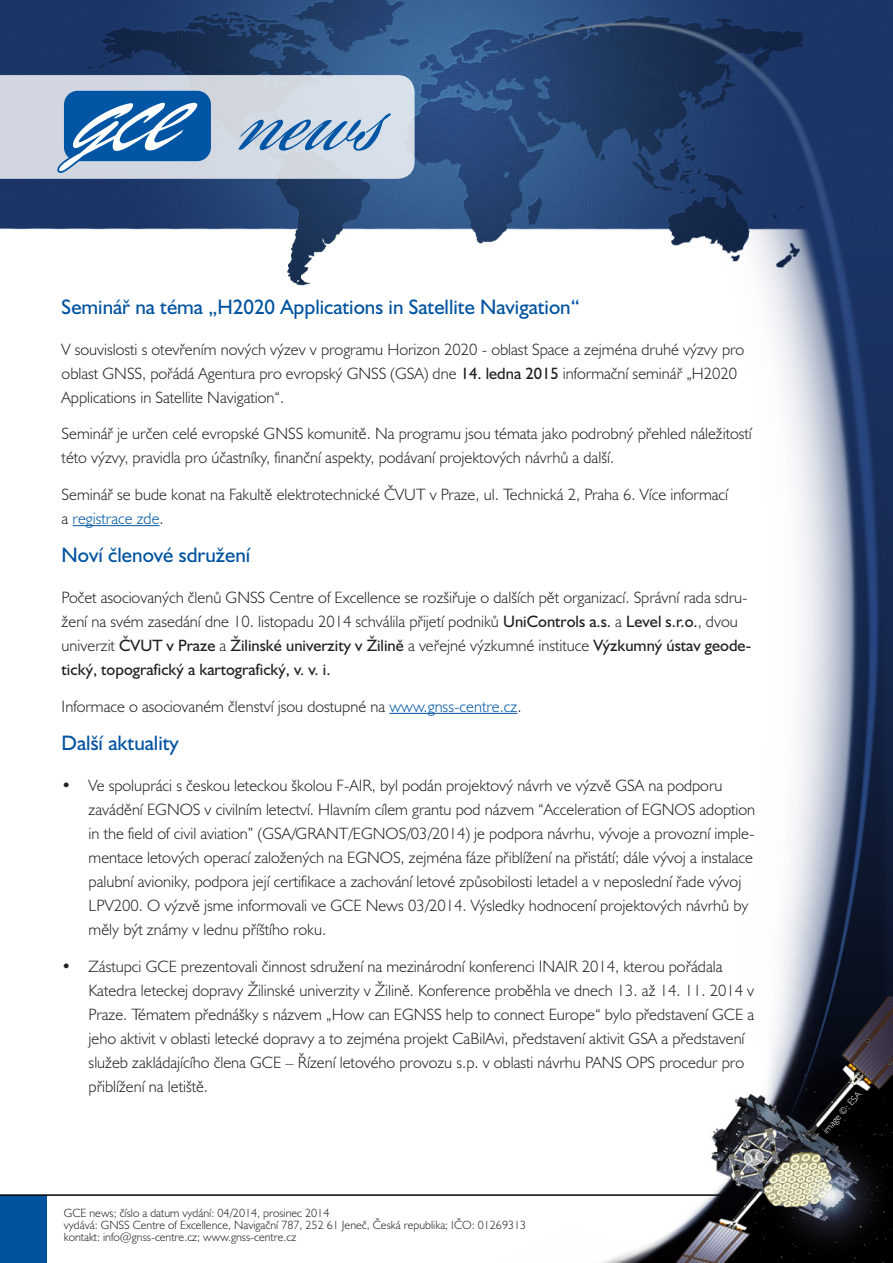
<style>
.page{position:relative;width:893px;height:1263px;background:#fff}
.page>*{position:absolute;margin:0;border:0;box-sizing:border-box;transform-origin:0 0}
.Nadpis{font:21px "Humanist 521 AT";color:#0153a0}
.Text{font:16.5px/24px "Humanist 521 AT Light";color:#231f20}
.Zapati{font:12px/12px "Humanist 521 AT Light";color:#231f20}
.t1{font:9.75px "Humanist 521 AT Light";color:#fff}
.s1{font-family:"Humanist 521 AT"}
.s2{color:#0155a5}
</style>
<div class="page">
<img style="left:0;top:0;width:893px;height:1263px">
<div style="left:0;top:1195px;width:47px;height:68px;background:#0153a0"></div>
<hr style="left:0;top:1194px;width:732px;height:2px;background:#040307">
<svg style="left:0;top:75px;width:415px;height:104px;background:#a5bdd6"></svg>
<hr style="left:73px;top:525px;width:87px;height:1px;background:#0155a5">
<hr style="left:389px;top:713px;width:128px;height:1px;background:#0155a5">
<p class="Nadpis" style="left:62px;top:294px;width:520px">Seminář na téma „H2020 Applications in Satellite Navigation“</p>
<p class="Text" style="left:62px;top:337px;width:684px">V souvislosti s otevřením nových výzev v programu Horizon 2020 - oblast Space a zejména druhé výzvy pro oblast GNSS, pořádá Agentura pro evropský GNSS (GSA) dne <span class="s1">14. ledna 2015</span> informační seminář „H2020<br>Applications in Satellite Navigation“.</p>
<p class="Text" style="left:62px;top:422px;width:692px">Seminář je určen celé evropské GNSS komunitě. Na programu jsou témata jako podrobný přehled náležitostí této výzvy, pravidla pro účastníky, finanční aspekty, podávaní projektových návrhů a další.</p>
<p class="Text" style="left:62px;top:483px;width:668px">Seminář se bude konat na Fakultě elektrotechnické ČVUT v Praze, ul. Technická 2, Praha 6. Více informací a <span class="s2">registrace zde</span>.</p>
<p class="Nadpis" style="left:62px;top:543px;width:190px">Noví členové sdružení</p>
<p class="Text" style="left:62px;top:585px;width:691px">Počet asociovaných členů GNSS Centre of Excellence se rozšiřuje o dalších pět organizací. Správní rada sdru&shy;žení na svém zasedání dne 10. listopadu 2014 schválila přijetí podniků <span class="s1">UniControls a.s.</span> a <span class="s1">Level s.r.o.</span>, dvou univerzit <span class="s1">ČVUT v Praze</span> a <span class="s1">Žilinské univerzity v Žilině</span> a veřejné výzkumné instituce <span class="s1">Výzkumný ústav geode&shy;tický, topografický a kartografický, v. v. i.</span></p>
<p class="Text" style="left:62px;top:694px;width:461px">Informace o asociovaném členství jsou dostupné na <span class="s2">www.gnss-centre.cz</span>.</p>
<p class="Nadpis" style="left:62px;top:730px;width:119px">Další aktuality</p>
<p class="Text" style="left:89px;top:773px;width:668px;text-indent:-27px">• Ve spolupráci s českou leteckou školou F-AIR, byl podán projektový návrh ve výzvě GSA na podporu zavádění EGNOS v civilním letectví. Hlavním cílem grantu pod názvem “Acceleration of EGNOS adoption in the field of civil aviation” (GSA/GRANT/EGNOS/03/2014) je podpora návrhu, vývoje a provozní imple&shy;mentace letových operací založených na EGNOS, zejména fáze přiblížení na přistátí; dále vývoj a instalace palubní avioniky, podpora její certifikace a zachování letové způsobilosti letadel a v neposlední řade vývoj LPV200. O výzvě jsme informovali ve GCE News 03/2014. Výsledky hodnocení projektových návrhů by měly být známy v lednu příštího roku.</p>
<p class="Text" style="left:89px;top:954px;width:667px;text-indent:-27px">• Zástupci GCE prezentovali činnost sdružení na mezinárodní konferenci INAIR 2014, kterou pořádala Katedra leteckej dopravy Žilinské univerzity v Žilině. Konference proběhla ve dnech 13. až 14. 11. 2014 v Praze. Tématem přednášky s názvem „How can EGNSS help to connect Europe“ bylo představení GCE a jeho aktivit v oblasti letecké dopravy a to zejména projekt CaBilAvi, představení aktivit GSA a představení služeb zakládajícího člena GCE – Řízení letového provozu s.p. v oblasti návrhu PANS OPS procedur pro přiblížení na letiště.</p>
<p class="Zapati" style="left:64px;top:1207px;width:464px">GCE news; číslo a datum vydání: 04/2014, prosinec 2014<br>vydává: GNSS Centre of Excellence, Navigační 787 , 252 61 Jeneč, Česká republika; IČO: 01269313 kontakt: info@gnss-centre.cz; www.gnss-centre.cz</p>
<p class="t1" style="left:820px;top:1128px;width:54px;rotate:-48deg">image ©: ESA</p>
</div>
